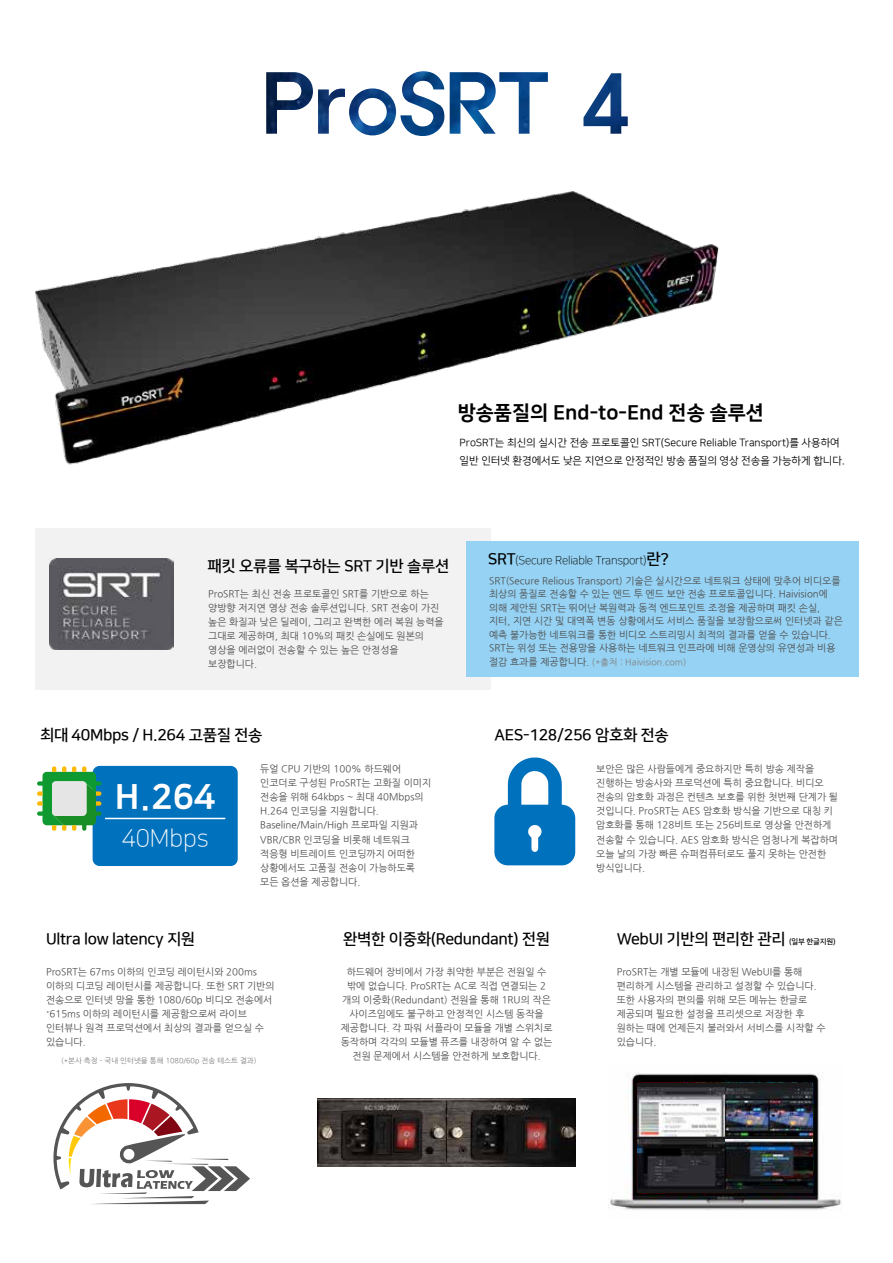
<style>
.page{position:relative;width:893px;height:1263px;background:#fff}
.page>*{position:absolute;margin:0;border:0;box-sizing:border-box;transform-origin:0 0}
.t1{font:34.5px "Nanum Square EB";color:#fff}
.t2{font:24.15px "Nanum Square L";color:#fff}
.t3{font:19.8px "Nanum Square EB";color:#000}
.t4{font:15.75px "Nanum Square B";letter-spacing:-.02em;color:#000}
.t5{font:11.55px "Nanum Square L";letter-spacing:-.02em;color:#000}
.t6{font:10.5px/18.1px "Nanum Square R";color:#000}
.t7{font:9.75px/14.1px "Nanum Gothic";color:#4d4d4d}
.t8{font:9px "Nanum Gothic";color:#808080}
.t9{font:7.35px "Nanum Gothic";color:#808080}
.s1{font-family:"Nanum Square B";font-size:15.75px}
.s2{font-size:9.75px;color:#4d4d4d}
.s3{font-size:7.5px}
</style>
<div class="page">
<svg style="left:494px;top:757px;width:81px;height:108px"></svg>
<img style="left:35px;top:191px;width:684px;height:274px">
<div style="left:35px;top:528px;width:455px;height:161px;background:#f2f2f2"></div>
<img style="left:50px;top:558px;width:123px;height:92px">
<div style="left:93px;top:766px;width:145px;height:100px;background:#0071bc;border-radius:7px"></div>
<hr style="left:105px;top:818px;width:120px;height:1px;background:#fff">
<svg style="left:37px;top:766px;width:65px;height:65px"></svg>
<svg style="left:53px;top:1083px;width:197px;height:121px"></svg>
<img style="left:266px;top:72px;width:47px;height:62px">
<img style="left:318px;top:89px;width:27px;height:45px">
<img style="left:349px;top:88px;width:47px;height:47px">
<img style="left:400px;top:71px;width:44px;height:65px">
<img style="left:450px;top:72px;width:46px;height:62px">
<img style="left:499px;top:72px;width:49px;height:62px">
<img style="left:583px;top:73px;width:45px;height:61px">
<div style="left:466px;top:541px;width:393px;height:136px;background:#96d2f3"></div>
<img style="left:318px;top:1099px;width:257px;height:68px">
<img style="left:608px;top:1073px;width:234px;height:137px">
<div style="left:637px;top:1083px;width:175px;height:109px;background:#1a1a1a"></div>
<img style="left:637px;top:1087px;width:175px;height:49px">
<img style="left:637px;top:1139px;width:175px;height:50px">
<h3 class="t3" style="left:458px;top:402px;width:308px">방송품질의 End-to-End 전송 솔루션</h3>
<p class="t6" style="left:460px;top:433px;width:386px">ProSRT는 최신의 실시간 전송 프로토콜인 SRT(Secure Reliable Transport)를 사용하여 일반 인터넷 환경에서도 낮은 지연으로 안정적인 방송 품질의 영상 전송을 가능하게 합니다.</p>
<h3 class="t4" style="left:208px;top:558px;width:243px">패킷 오류를 복구하는 SRT 기반 솔루션</h3>
<p class="t7" style="left:208px;top:587px;width:237px">ProSRT는 최신 전송 프로토콜인 SRT를 기반으로 하는 양방향 저지연 영상 전송 솔루션입니다. SRT 전송이 가진 높은 화질과 낮은 딜레이, 그리고 완벽한 에러 복원 능력을 그대로 제공하며, 최대 10%의 패킷 손실에도 원본의 영상을 에러없이 전송할 수 있는 높은 안정성을 보장합니다.</p>
<h3 class="t4" style="left:40px;top:726px;width:224px">최대 40Mbps / H.264 고품질 전송</h3>
<h1 class="t1" style="left:115px;top:778px;width:102px">H.264</h1>
<h2 class="t2" style="left:122px;top:826px;width:89px">40Mbps</h2>
<p class="t7" style="left:260px;top:762px;width:172px">듀얼 CPU 기반의 100% 하드웨어 인코더로 구성된 ProSRT는 고화질 이미지 전송을 위해 64kbps ~ 최대 40Mbps의<br>H.264 인코딩을 지원합니다.<br>Baseline/Main/High 프로파일 지원과<br>VBR/CBR 인코딩을 비롯해 네트워크 적응형 비트레이트 인코딩까지 어떠한 상황에서도 고품질 전송이 가능하도록 모든 옵션을 제공합니다.</p>
<p class="t5" style="left:488px;top:554px;width:183px"><span class="s1">SRT</span>(Secure Reliable Transport)<span class="s1">란?</span></p>
<p class="t7" style="left:489px;top:574px;width:355px;line-height:13.5px">SRT(Secure Relious Transport) 기술은 실시간으로 네트워크 상태에 맞추어 비디오를 최상의 품질로 전송할 수 있는 엔드 투 엔드 보안 전송 프로토콜입니다. Haivision에 의해 제안된 SRT는 뛰어난 복원력과 동적 엔드포인트 조정을 제공하며 패킷 손실, 지터, 지연 시간 및 대역폭 변동 상황에서도 서비스 품질을 보장함으로써 인터넷과 같은 예측 불가능한 네트워크를 통한 비디오 스트리밍시 최적의 결과를 얻을 수 있습니다.<br>SRT는 위성 또는 전용망을 사용하는 네트워크 인프라에 비해 운영상의 유연성과 비용</p>
<p class="t8" style="left:489px;top:658px;width:199px"><span class="s2">절감 효과를 제공합니다.</span> (*출처 : Haivision.com)</p>
<h3 class="t4" style="left:494px;top:726px;width:176px">AES-128/256 암호화 전송</h3>
<p class="t7" style="left:596px;top:762px;width:243px">보안은 많은 사람들에게 중요하지만 특히 방송 제작을 진행하는 방송사와 프로덕션에 특히 중요합니다. 비디오 전송의 암호화 과정은 컨텐츠 보호를 위한 첫번째 단계가 될 것입니다. ProSRT는 AES 암호화 방식을 기반으로 대칭 키 암호화를 통해 128비트 또는 256비트로 영상을 안전하게 전송할 수 있습니다. AES 암호화 방식은 엄청나게 복잡하며 오늘 날의 가장 빠른 슈퍼컴퓨터로도 풀지 못하는 안전한 방식입니다.</p>
<h3 class="t4" style="left:46px;top:930px;width:151px">Ultra low latency 지원</h3>
<p class="t7" style="left:46px;top:965px;width:230px">ProSRT는 67ms 이하의 인코딩 레이턴시와 200ms 이하의 디코딩 레이턴시를 제공합니다. 또한 SRT 기반의 전송으로 인터넷 망을 통한 1080/60p 비디오 전송에서 <sup>*</sup>615ms 이하의 레이턴시를 제공함으로써 라이브 인터뷰나 원격 프로덕션에서 최상의 결과를 얻으실 수 있습니다.</p>
<p class="t9" style="left:61px;top:1057px;width:197px">(*본사 측정 - 국내 인터넷을 통해 1080/60p 전송 테스트 결과)</p>
<h3 class="t4" style="left:343px;top:931px;width:208px">완벽한 이중화(Redundant) 전원</h3>
<p class="t7" style="left:341px;top:965px;width:213px;text-align:center">하드웨어 장비에서 가장 취약한 부분은 전원일 수 밖에 없습니다. ProSRT는 AC로 직접 연결되는 2 개의 이중화(Redundant) 전원을 통해 1RU의 작은 사이즈임에도 불구하고 안정적인 시스템 동작을 제공합니다. 각 파워 서플라이 모듈을 개별 스위치로 동작하며 각각의 모듈별 퓨즈를 내장하여 알 수 없는 전원 문제에서 시스템을 안전하게 보호합니다.</p>
<p class="t7" style="left:617px;top:965px;width:210px">ProSRT는 개별 모듈에 내장된 WebUI를 통해 편리하게 시스템을 관리하고 설정할 수 있습니다. 또한 사용자의 편의를 위해 모든 메뉴는 한글로 제공되며 필요한 설정을 프리셋으로 저장한 후 원하는 때에 언제든지 불러와서 서비스를 시작할 수 있습니다.</p>
<h3 class="t4" style="left:617px;top:931px;width:221px">WebUI 기반의 편리한 관리 <span class="s3">(일부 한글지원)</span></h3>
</div>
